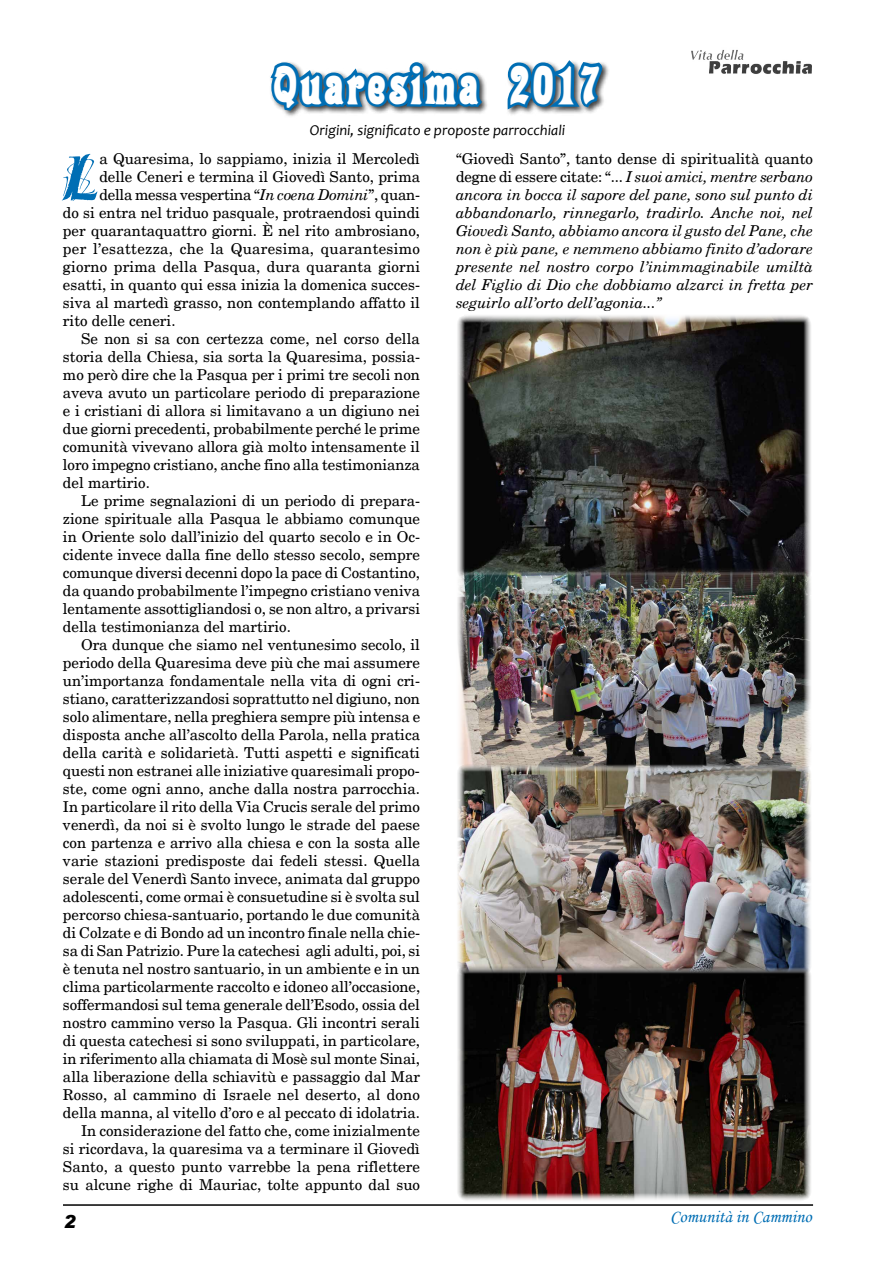
<style>
.page{position:relative;width:893px;height:1263px;background:#fff}
.page>*{position:absolute;margin:0;border:0;box-sizing:border-box;transform-origin:0 0}
.t1{font:68.55px "Hazel Let Plain";color:#006eb4}
.t2{font:45px "Alibi";letter-spacing:.09em;color:#fff}
.t3{font:18px "Monotype Corsiva";color:#006eb4}
.t4{font:italic 900 18px "Arial";color:#000}
.t5{font:15px "New Century Schlbk";color:#000}
.t6{font:italic 15px/18px "New Century Schlbk";color:#000;text-align:justify}
.t7{font:15px "New Century Schlbk";letter-spacing:.02em;color:#000}
.t8{font:italic 15px "Candara";color:#000}
.s1{font-style:italic}
.s2{font-style:normal}
</style>
<div class="page">
<hr style="left:63px;top:1204px;width:750px;height:2px;background:#000">
<img style="left:691px;top:49px;width:121px;height:25px">
<svg style="left:270px;top:62px;width:216px;height:54px"></svg>
<svg style="left:507px;top:60px;width:98px;height:55px;background:#548fb4"></svg>
<img style="left:457px;top:315px;width:354px;height:252px">
<img style="left:457px;top:567px;width:354px;height:196px">
<img style="left:457px;top:763px;width:354px;height:202px">
<img style="left:457px;top:965px;width:354px;height:236px">
<h2 class="t2" style="left:275px;top:55px;width:327px">Quaresima 2017</h2>
<p class="t8" style="left:310px;top:120px;width:257px">Origini, significato e proposte parrocchiali</p>
<h1 class="t1" style="left:63px;top:140px;width:38px">L</h1>
<p class="t5" style="left:99px;top:149px;width:322px">a Quaresima, lo sappiamo, inizia il Mercoledì</p>
<p class="t5" style="left:99px;top:167px;width:322px">delle Ceneri e termina il Giovedì Santo, prima</p>
<p class="t5" style="left:99px;top:185px;width:322px">della messa vespertina “<span class="s1">In coena Domini</span>”, quan-</p>
<p class="t5" style="left:63px;top:203px;width:359px">do si entra nel triduo pasquale, protraendosi quindi</p>
<p class="t5" style="left:63px;top:221px;width:358px">per quarantaquattro giorni. È nel rito ambrosiano,</p>
<p class="t7" style="left:63px;top:239px;width:358px">per l’esattezza, che la Quaresima, quarantesimo</p>
<p class="t5" style="left:63px;top:257px;width:359px">giorno prima della Pasqua, dura quaranta giorni</p>
<p class="t5" style="left:63px;top:275px;width:359px">esatti, in quanto qui essa inizia la domenica succes-</p>
<p class="t5" style="left:63px;top:293px;width:359px">siva al martedì grasso, non contemplando affatto il</p>
<p class="t5" style="left:63px;top:311px;width:114px">rito delle ceneri.</p>
<p class="t5" style="left:81px;top:329px;width:340px">Se non si sa con certezza come, nel corso della</p>
<p class="t5" style="left:63px;top:347px;width:358px">storia della Chiesa, sia sorta la Quaresima, possia-</p>
<p class="t5" style="left:63px;top:365px;width:358px">mo però dire che la Pasqua per i primi tre secoli non</p>
<p class="t5" style="left:63px;top:383px;width:359px">aveva avuto un particolare periodo di preparazione</p>
<p class="t5" style="left:63px;top:401px;width:358px">e i cristiani di allora si limitavano a un digiuno nei</p>
<p class="t5" style="left:63px;top:419px;width:358px">due giorni precedenti, probabilmente perché le prime</p>
<p class="t5" style="left:63px;top:437px;width:358px">comunità vivevano allora già molto intensamente il</p>
<p class="t5" style="left:63px;top:455px;width:358px">loro impegno cristiano, anche fino alla testimonianza</p>
<p class="t5" style="left:63px;top:473px;width:88px">del martirio.</p>
<p class="t5" style="left:81px;top:491px;width:340px">Le prime segnalazioni di un periodo di prepara-</p>
<p class="t5" style="left:63px;top:509px;width:359px">zione spirituale alla Pasqua le abbiamo comunque</p>
<p class="t5" style="left:63px;top:527px;width:359px">in Oriente solo dall’inizio del quarto secolo e in Oc-</p>
<p class="t5" style="left:63px;top:545px;width:359px">cidente invece dalla fine dello stesso secolo, sempre</p>
<p class="t5" style="left:63px;top:563px;width:358px">comunque diversi decenni dopo la pace di Costantino,</p>
<p class="t5" style="left:63px;top:581px;width:359px">da quando probabilmente l’impegno cristiano veniva</p>
<p class="t5" style="left:63px;top:599px;width:359px">lentamente assottigliandosi o, se non altro, a privarsi</p>
<p class="t5" style="left:63px;top:617px;width:229px">della testimonianza del martirio.</p>
<p class="t5" style="left:81px;top:635px;width:341px">Ora dunque che siamo nel ventunesimo secolo, il</p>
<p class="t5" style="left:63px;top:653px;width:359px">periodo della Quaresima deve più che mai assumere</p>
<p class="t5" style="left:63px;top:671px;width:359px">un’importanza fondamentale nella vita di ogni cri-</p>
<p class="t5" style="left:63px;top:689px;width:358px">stiano, caratterizzandosi soprattutto nel digiuno, non</p>
<p class="t5" style="left:63px;top:707px;width:359px">solo alimentare, nella preghiera sempre più intensa e</p>
<p class="t5" style="left:63px;top:725px;width:358px">disposta anche all’ascolto della Parola, nella pratica</p>
<p class="t5" style="left:63px;top:743px;width:359px">della carità e solidarietà. Tutti aspetti e significati</p>
<p class="t5" style="left:63px;top:761px;width:358px">questi non estranei alle iniziative quaresimali propo-</p>
<p class="t5" style="left:63px;top:779px;width:359px">ste, come ogni anno, anche dalla nostra parrocchia.</p>
<p class="t5" style="left:63px;top:797px;width:358px">In particolare il rito della Via Crucis serale del primo</p>
<p class="t5" style="left:63px;top:815px;width:359px">venerdì, da noi si è svolto lungo le strade del paese</p>
<p class="t5" style="left:63px;top:833px;width:359px">con partenza e arrivo alla chiesa e con la sosta alle</p>
<p class="t5" style="left:63px;top:851px;width:359px">varie stazioni predisposte dai fedeli stessi. Quella</p>
<p class="t5" style="left:63px;top:869px;width:359px">serale del Venerdì Santo invece, animata dal gruppo</p>
<p class="t5" style="left:63px;top:887px;width:358px">adolescenti, come ormai è consuetudine si è svolta sul</p>
<p class="t5" style="left:63px;top:905px;width:359px">percorso chiesa-santuario, portando le due comunità</p>
<p class="t5" style="left:63px;top:923px;width:359px">di Colzate e di Bondo ad un incontro finale nella chie-</p>
<p class="t5" style="left:63px;top:941px;width:359px">sa di San Patrizio. Pure la catechesi agli adulti, poi, si</p>
<p class="t5" style="left:63px;top:959px;width:359px">è tenuta nel nostro santuario, in un ambiente e in un</p>
<p class="t5" style="left:63px;top:977px;width:359px">clima particolarmente raccolto e idoneo all’occasione,</p>
<p class="t5" style="left:63px;top:995px;width:358px">soffermandosi sul tema generale dell’Esodo, ossia del</p>
<p class="t5" style="left:63px;top:1013px;width:359px">nostro cammino verso la Pasqua. Gli incontri serali</p>
<p class="t5" style="left:63px;top:1031px;width:359px">di questa catechesi si sono sviluppati, in particolare,</p>
<p class="t5" style="left:63px;top:1049px;width:359px">in riferimento alla chiamata di Mosè sul monte Sinai,</p>
<p class="t5" style="left:63px;top:1067px;width:358px">alla liberazione della schiavitù e passaggio dal Mar</p>
<p class="t5" style="left:63px;top:1085px;width:358px">Rosso, al cammino di Israele nel deserto, al dono</p>
<p class="t5" style="left:63px;top:1103px;width:359px">della manna, al vitello d’oro e al peccato di idolatria.</p>
<p class="t5" style="left:81px;top:1121px;width:341px">In considerazione del fatto che, come inizialmente</p>
<p class="t5" style="left:63px;top:1139px;width:359px">si ricordava, la quaresima va a terminare il Giovedì</p>
<p class="t5" style="left:63px;top:1157px;width:359px">Santo, a questo punto varrebbe la pena riflettere</p>
<p class="t5" style="left:63px;top:1175px;width:359px">su alcune righe di Mauriac, tolte appunto dal suo</p>
<p class="t6" style="left:456px;top:149px;width:359px"><span class="s2">“Giovedì Santo”, tanto dense di spiritualità quanto degne di essere citate: “...</span> I suoi amici, mentre serbano ancora in bocca il sapore del pane, sono sul punto di abbandonarlo, rinnegarlo, tradirlo. Anche noi, nel Giovedì Santo, abbiamo ancora il gusto del Pane, che non è più pane, e nemmeno abbiamo finito d’adorare presente nel nostro corpo l’inimmaginabile umiltà del Figlio di Dio che dobbiamo alzarci in fretta per seguirlo all’orto dell’agonia...”</p>
<p class="t4" style="left:64px;top:1210px;width:14px">2</p>
<p class="t3" style="left:670px;top:1206px;width:143px">Comunità in Cammino</p>
</div>
